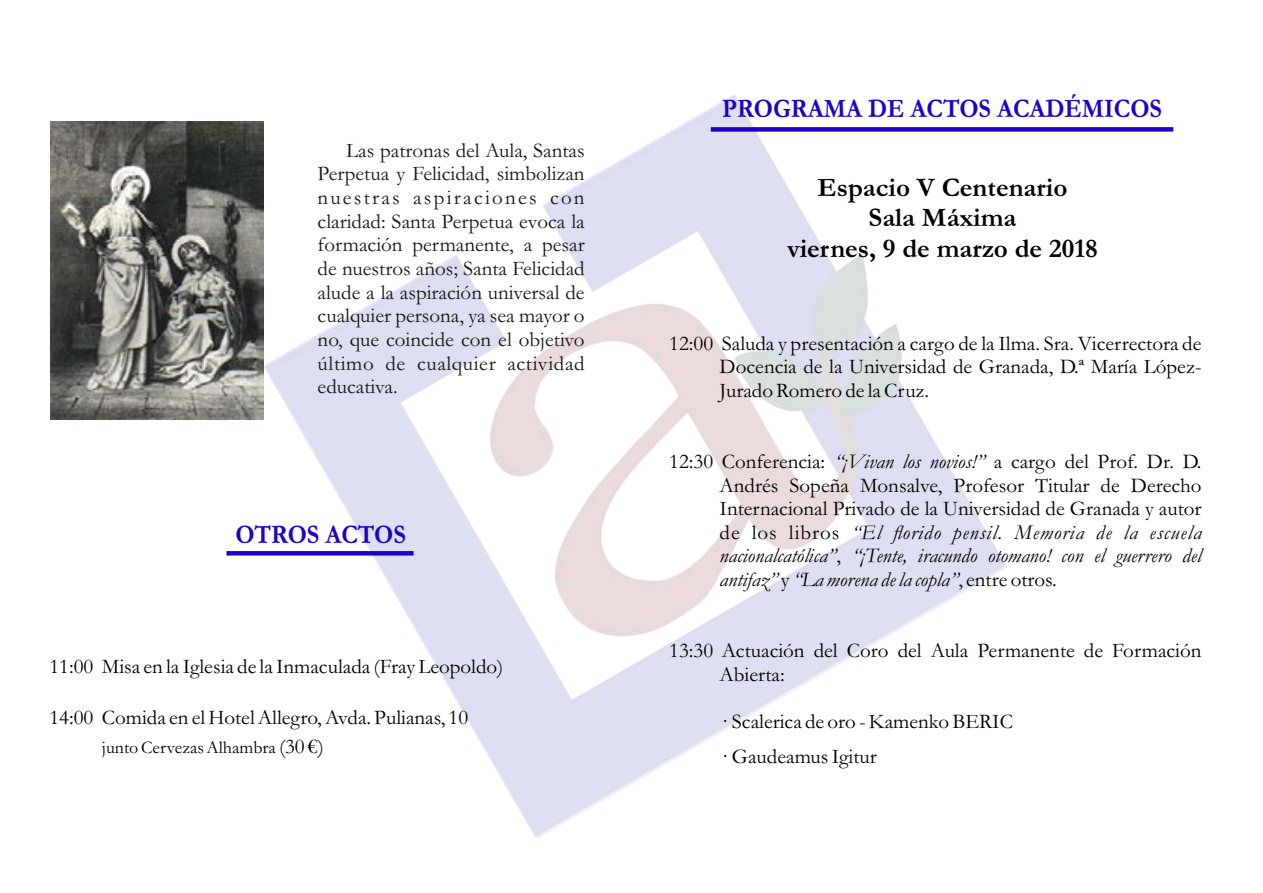
<style>
.page{position:relative;width:1263px;height:893px;background:#fff}
.page>*{position:absolute;margin:0;border:0;box-sizing:border-box;transform-origin:0 0}
.t1{font:700 27px/30.3px "Garamond";color:#000;text-align:center}
.t2{font:700 27px "Garamond";color:#1e00c8;scale:.9 1}
.t3{font:21px/23.5px "Garamond";color:#000;text-align:justify}
.t4{font:21px/23.5px "Garamond";letter-spacing:.03em;color:#151616;text-align:justify}
.t5{font:18px "Garamond";color:#000}
.s1{font-size:21px}
.s2{font-style:italic}
</style>
<div class="page">
<img style="left:265px;top:94px;width:742px;height:744px">
<div style="left:711px;top:127px;width:462px;height:5px;background:#1e00c8"></div>
<div style="left:226px;top:551px;width:188px;height:5px;background:#1e00c8"></div>
<img style="left:51px;top:121px;width:212px;height:298px">
<p class="t4" style="left:318px;top:141px;width:269px;text-indent:29px">Las patronas del Aula, Santas Perpetua y Felicidad, simbolizan nuestras aspiraciones con claridad: Santa Perpetua evoca la formación permanente, a pesar de nuestros años; Santa Felicidad alude a la aspiración universal de cualquier persona, ya sea mayor o no, que coincide con el objetivo último de cualquier actividad educativa.</p>
<p class="t2" style="left:236px;top:526px;width:191px">OTROS ACTOS</p>
<p class="t3" style="left:49px;top:657px;width:455px">11:00 Misa en la Iglesia de la Inmaculada (Fray Leopoldo)</p>
<p class="t3" style="left:49px;top:708px;width:420px">14:00 Comida en el Hotel Allegro, Avda. Pulianas, 10</p>
<p class="t5" style="left:102px;top:741px;width:224px">junto Cervezas Alhambra <span class="s1">(30 €)</span></p>
<p class="t2" style="left:722px;top:99px;width:490px">PROGRAMA DE ACTOS ACADÉMICOS</p>
<p class="t1" style="left:787px;top:176px;width:312px">Espacio V Centenario<br>Sala Máxima<br>viernes, 9 de marzo de 2018</p>
<p class="t3" style="left:720px;top:334px;width:483px;text-indent:-50px">12:00 Saluda y presentación a cargo de la Ilma. Sra. Vicerrectora de Docencia de la Universidad de Granada, D.ª María López-Jurado Romero de la Cruz.</p>
<p class="t3" style="left:720px;top:452px;width:483px;text-indent:-50px">12:30 Conferencia: <span class="s2">“¡Vivan los novios!”</span> a cargo del Prof. Dr. D.<br>Andrés Sopeña Monsalve, Profesor Titular de Derecho Internacional Privado de la Universidad de Granada y autor de los libros <span class="s2">“El florido pensil. Memoria de la escuela nacionalcatólica”</span>, <span class="s2">“¡Tente, iracundo otomano! con el guerrero del antifaz”</span> y <span class="s2">“La morena de la copla”</span>, entre otros.</p>
<p class="t3" style="left:720px;top:641px;width:483px;text-indent:-50px">13:30 Actuación del Coro del Aula Permanente de Formación<br>Abierta:</p>
<p class="t3" style="left:722px;top:706px;width:293px;line-height:35.4px">· Scalerica de oro - Kamenko BERIC · Gaudeamus Igitur</p>
</div>
